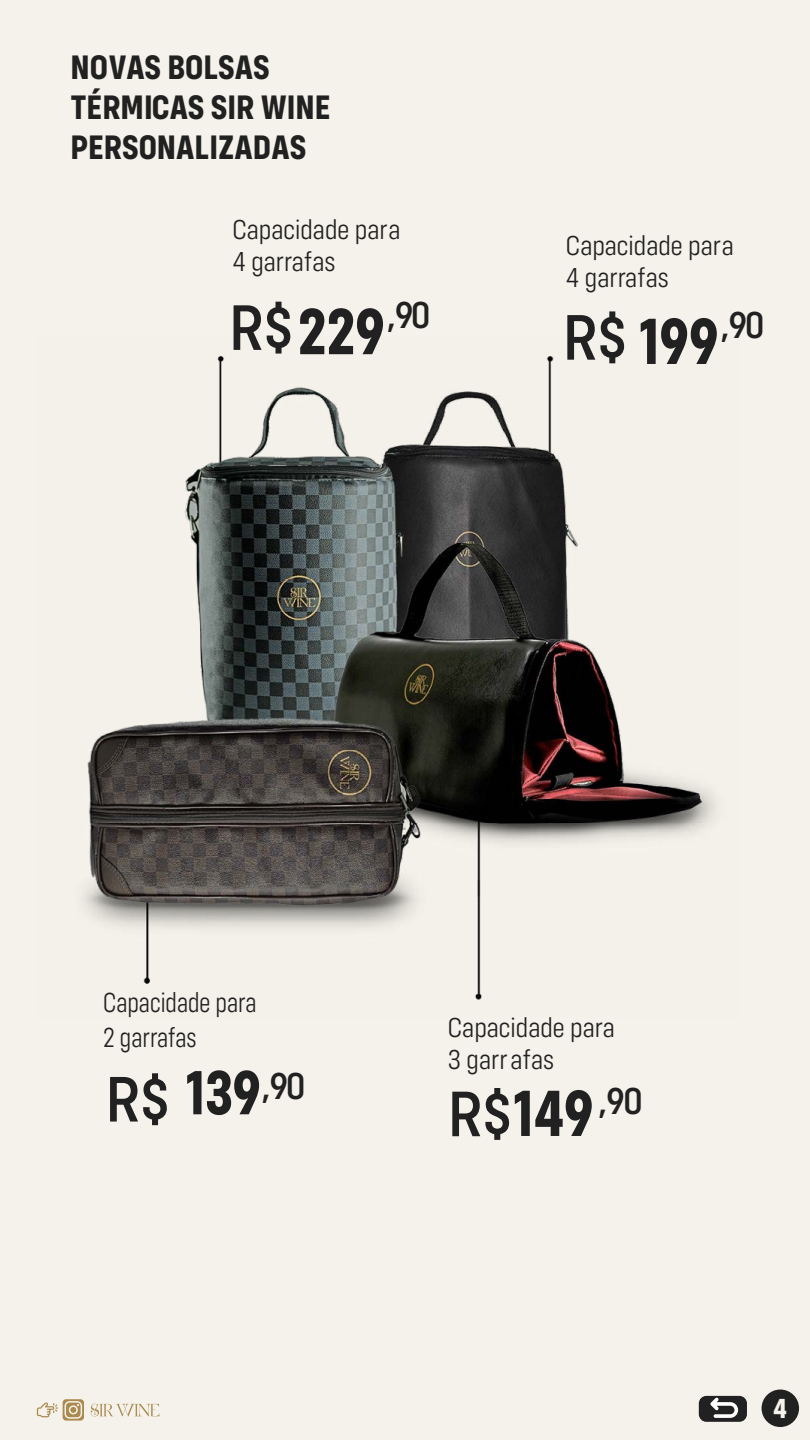
<style>
.page{position:relative;width:810px;height:1440px;background:#f5f2eb}
.page>*{position:absolute;margin:0;border:0;box-sizing:border-box;transform-origin:0 0}
.t1{font:700 67.5px "Config Condensed";color:#212121;scale:.93 1}
.t2{font:500 66.53px "Config Condensed";color:#212121}
.t3{font:700 64.5px "Config Condensed";color:#212121;scale:.93 1}
.t4{font:500 38.78px "Config Condensed";letter-spacing:-.06em;color:#212121}
.t5{font:700 35.1px/40px "Config Condensed";color:#212121}
.t6{font:300 28.5px/34.2px "Config Condensed";color:#212121;scale:.93 1}
.t7{font:700 28.5px "Config Condensed";color:#f5f2eb}
.t8{font:300 28.35px/32.3px "Config Condensed";color:#212121}
.s1{font-weight:500;font-size:66.53px}
</style>
<div class="page">
<svg style="left:37px;top:1399px;width:47px;height:22px"></svg>
<svg style="left:91px;top:1404px;width:68px;height:12px"></svg>
<div style="left:699px;top:1396px;width:48px;height:26px;background:#212121;border-radius:8px"></div>
<svg style="left:710px;top:1397px;width:28px;height:21px"></svg>
<img style="left:82px;top:356px;width:634px;height:644px">
<div style="left:762px;top:1389px;width:37px;height:38px;background:#212121;border-radius:50%"></div>
<p class="t5" style="left:70px;top:47px;width:262px">NOVAS BOLSAS<br>TÉRMICAS SIR WINE<br>PERSONALIZADAS</p>
<p class="t8" style="left:233px;top:213px;width:169px">Capacidade para<br>4 garrafas</p>
<h2 class="t2" style="left:229px;top:290px;width:66px">R$</h2>
<h3 class="t4" style="left:387px;top:293px;width:45px">,90</h3>
<h1 class="t1" style="left:298px;top:292px;width:95px">229</h1>
<p class="t8" style="left:566px;top:230px;width:169px">Capacidade para<br>4 garrafas</p>
<h2 class="t2" style="left:563px;top:300px;width:66px">R$</h2>
<h3 class="t4" style="left:721px;top:303px;width:45px">,90</h3>
<h1 class="t1" style="left:639px;top:302px;width:87px">199</h1>
<p class="t6" style="left:103px;top:986px;width:166px">Capacidade para<br>2 garrafas</p>
<h3 class="t3" style="left:185px;top:1055px;width:83px">139</h3>
<h2 class="t2" style="left:106px;top:1062px;width:66px">R$</h2>
<h3 class="t4" style="left:262px;top:1064px;width:45px">,90</h3>
<p class="t8" style="left:448px;top:1012px;width:168px">Capacidade para<br>3 garrafas</p>
<h1 class="t1" style="left:448px;top:1074px;width:158px"><span class="s1">R$</span>149</h1>
<h3 class="t4" style="left:599px;top:1079px;width:46px">,90</h3>
<p class="t7" style="left:773px;top:1392px;width:15px">4</p>
</div>
